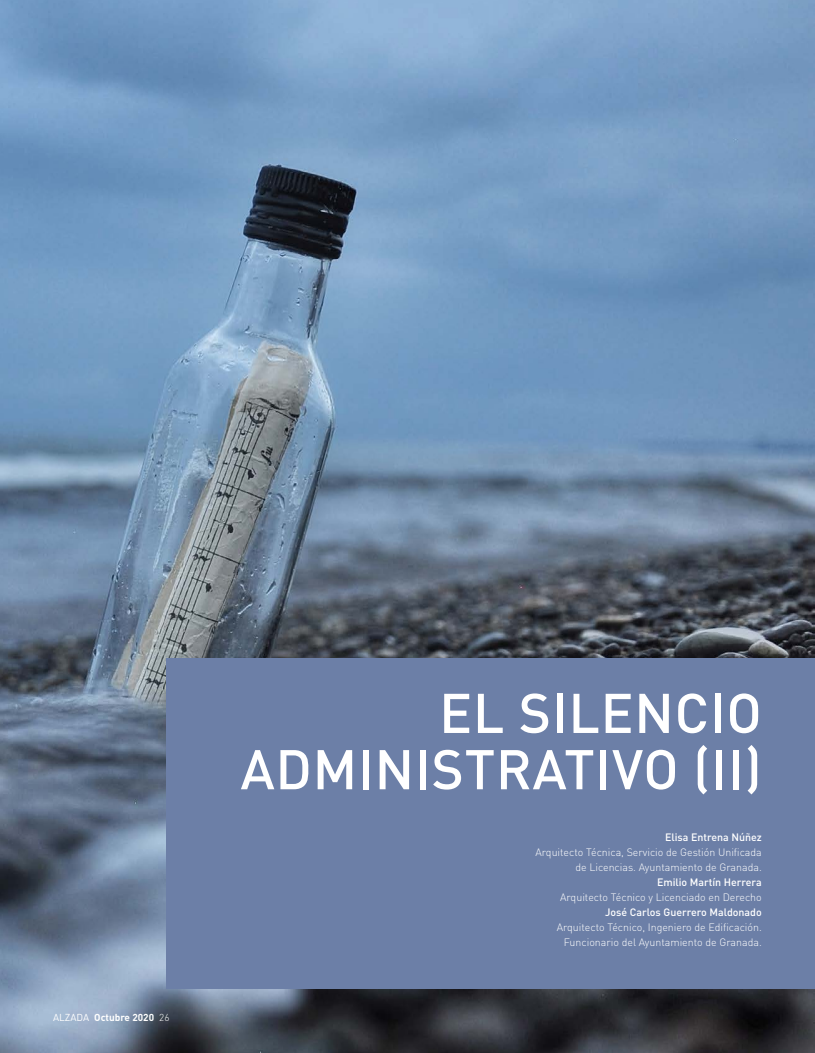
<style>
.page{position:relative;width:815px;height:1053px;background:#fff}
.page>*{position:absolute;margin:0;border:0;box-sizing:border-box;transform-origin:0 0}
.t1{font:500 55px/56.2px "DIN Pro";letter-spacing:.01em;color:#fff;text-align:right}
.t2{font:300 10.62px/15px "DIN Pro";color:#fff;text-align:right}
.t3{font:500 10.62px "DIN Pro";color:#fff}
.t4{font:700 10px "DIN Pro";color:#fff}
.s1{font-weight:400}
.s2{font-weight:300}
</style>
<div class="page">
<img style="left:0;top:0;width:815px;height:1052px">
<div style="left:167px;top:658px;width:648px;height:330px;background:#6c7fa7"></div>
<p class="t4" style="left:53px;top:1010px;width:118px"><span class="s1">ALZADA</span> Octubre 2020 <span class="s2">26</span></p>
<h1 class="t1" style="left:240px;top:682px;width:523px">EL SILENCIO<br>ADMINISTRATIVO (II)</h1>
<p class="t3" style="left:665px;top:829px;width:98px">Elisa Entrena Núñez</p>
<p class="t2" style="left:536px;top:843px;width:228px">Arquitecto Técnica, Servicio de Gestión Unificada de Licencias. Ayuntamiento de Granada.</p>
<p class="t3" style="left:657px;top:874px;width:106px">Emilio Martín Herrera</p>
<p class="t2" style="left:560px;top:888px;width:203px">Arquitecto Técnico y Licenciado en Derecho</p>
<p class="t3" style="left:605px;top:904px;width:158px">José Carlos Guerrero Maldonado</p>
<p class="t2" style="left:557px;top:918px;width:207px">Arquitecto Técnico, Ingeniero de Edificación.<br>Funcionario del Ayuntamiento de Granada.</p>
</div>
